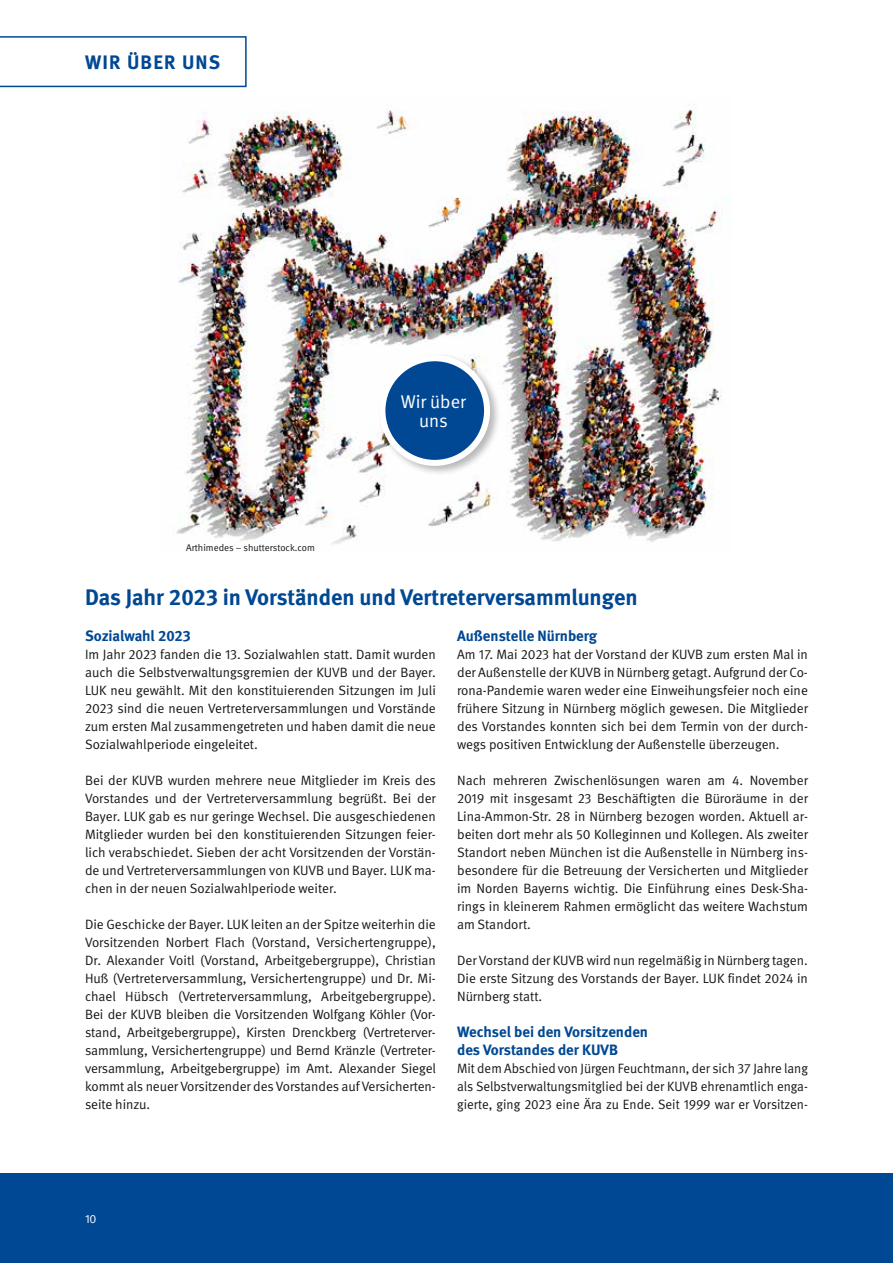
<style>
.page{position:relative;width:893px;height:1263px;background:#fff}
.page>*{position:absolute;margin:0;border:0;box-sizing:border-box;transform-origin:0 0}
.t1{font:700 22.5px "DGUV Meta";color:#004893}
.t2{font:700 19.5px "DGUV Meta";letter-spacing:.06em;color:#004893}
.t3{font:18.45px/19.2px "DGUV Meta";color:#fff;text-align:center}
.t4{font:700 15px/18px "DGUV Meta";color:#004893}
.t5{font:13.5px/18px "DGUV Meta";color:#181716;text-align:justify}
.t6{font:12px "DGUV Meta";color:#fff}
.t7{font:9.75px "DGUV Meta";color:#181716}
</style>
<div class="page">
<div style="left:0;top:1174px;width:893px;height:89px;background:#004893"></div>
<svg style="left:0;top:36px;width:247px;height:51px"></svg>
<img style="left:176px;top:105px;width:552px;height:440px">
<div style="left:377px;top:353px;width:124px;height:124px;background:#181716;opacity:.3"></div>
<div style="left:382px;top:358px;width:105px;height:105px;background:#004893;border-radius:50%"></div>
<div style="left:379px;top:355px;width:111px;height:111px;border:6px solid #fff;border-radius:50%"></div>
<h2 class="t2" style="left:85px;top:50px;width:137px">WIR ÜBER UNS</h2>
<p class="t7" style="left:186px;top:542px;width:130px">Arthimedes – shutterstock.com</p>
<h3 class="t3" style="left:401px;top:392px;width:66px">Wir über uns</h3>
<h1 class="t1" style="left:85px;top:584px;width:554px">Das Jahr 2023 in Vorständen und Vertreterversammlungen</h1>
<p class="t4" style="left:85px;top:628px;width:107px">Sozialwahl 2023</p>
<p class="t5" style="left:85px;top:646px;width:352px">Im Jahr 2023 fanden die 13. Sozialwahlen statt. Damit wurden auch die Selbstverwaltungsgremien der KUVB und der Bayer.<br>LUK neu gewählt. Mit den konstituierenden Sitzungen im Juli 2023 sind die neuen Vertreterversammlungen und Vorstände zum ersten Mal zusammengetreten und haben damit die neue Sozialwahlperiode eingeleitet.</p>
<p class="t5" style="left:85px;top:772px;width:352px">Bei der KUVB wurden mehrere neue Mitglieder im Kreis des Vorstandes und der Vertreterversammlung begrüßt. Bei der Bayer. LUK gab es nur geringe Wechsel. Die ausgeschiedenen Mitglieder wurden bei den konstituierenden Sitzungen feier&shy;lich verabschiedet. Sieben der acht Vorsitzenden der Vorstän&shy;de und Vertreterversammlungen von KUVB und Bayer. LUK ma&shy;chen in der neuen Sozialwahlperiode weiter.</p>
<p class="t5" style="left:85px;top:916px;width:352px">Die Geschicke der Bayer. LUK leiten an der Spitze weiterhin die Vorsitzenden Norbert Flach (Vorstand, Versichertengruppe), Dr. Alexander Voitl (Vorstand, Arbeitgebergruppe), Christian Huß (Vertreterversammlung, Versichertengruppe) und Dr. Mi&shy;chael Hübsch (Vertreterversammlung, Arbeitgebergruppe).<br>Bei der KUVB bleiben die Vorsitzenden Wolfgang Köhler (Vor&shy;stand, Arbeitgebergruppe), Kirsten Drenckberg (Vertreterver&shy;sammlung, Versichertengruppe) und Bernd Kränzle (Vertreter&shy;versammlung, Arbeitgebergruppe) im Amt. Alexander Siegel kommt als neuer Vorsitzender des Vorstandes auf Versicherten&shy;seite hinzu.</p>
<p class="t4" style="left:457px;top:628px;width:141px">Außenstelle Nürnberg</p>
<p class="t5" style="left:457px;top:646px;width:352px">Am 17. Mai 2023 hat der Vorstand der KUVB zum ersten Mal in der Außenstelle der KUVB in Nürnberg getagt. Aufgrund der Co&shy;rona-Pandemie waren weder eine Einweihungsfeier noch eine frühere Sitzung in Nürnberg möglich gewesen. Die Mitglieder des Vorstandes konnten sich bei dem Termin von der durch&shy;wegs positiven Entwicklung der Außenstelle überzeugen.</p>
<p class="t5" style="left:457px;top:772px;width:352px">Nach mehreren Zwischenlösungen waren am 4. November 2019 mit insgesamt 23 Beschäftigten die Büroräume in der Lina-Ammon-Str. 28 in Nürnberg bezogen worden. Aktuell ar&shy;beiten dort mehr als 50 Kolleginnen und Kollegen. Als zweiter Standort neben München ist die Außenstelle in Nürnberg ins&shy;besondere für die Betreuung der Versicherten und Mitglieder im Norden Bayerns wichtig. Die Einführung eines Desk-Sha&shy;rings in kleinerem Rahmen ermöglicht das weitere Wachstum am Standort.</p>
<p class="t5" style="left:457px;top:952px;width:352px">Der Vorstand der KUVB wird nun regelmäßig in Nürnberg tagen.<br>Die erste Sitzung des Vorstands der Bayer. LUK findet 2024 in Nürnberg statt.</p>
<p class="t4" style="left:457px;top:1024px;width:192px">Wechsel bei den Vorsitzenden des Vorstandes der KUVB</p>
<p class="t5" style="left:457px;top:1060px;width:352px">Mit dem Abschied von Jürgen Feuchtmann, der sich 37 Jahre lang als Selbstverwaltungsmitglied bei der KUVB ehrenamtlich enga&shy;gierte, ging 2023 eine Ära zu Ende. Seit 1999 war er Vorsitzen-</p>
<p class="t6" style="left:85px;top:1212px;width:13px">10</p>
</div>
